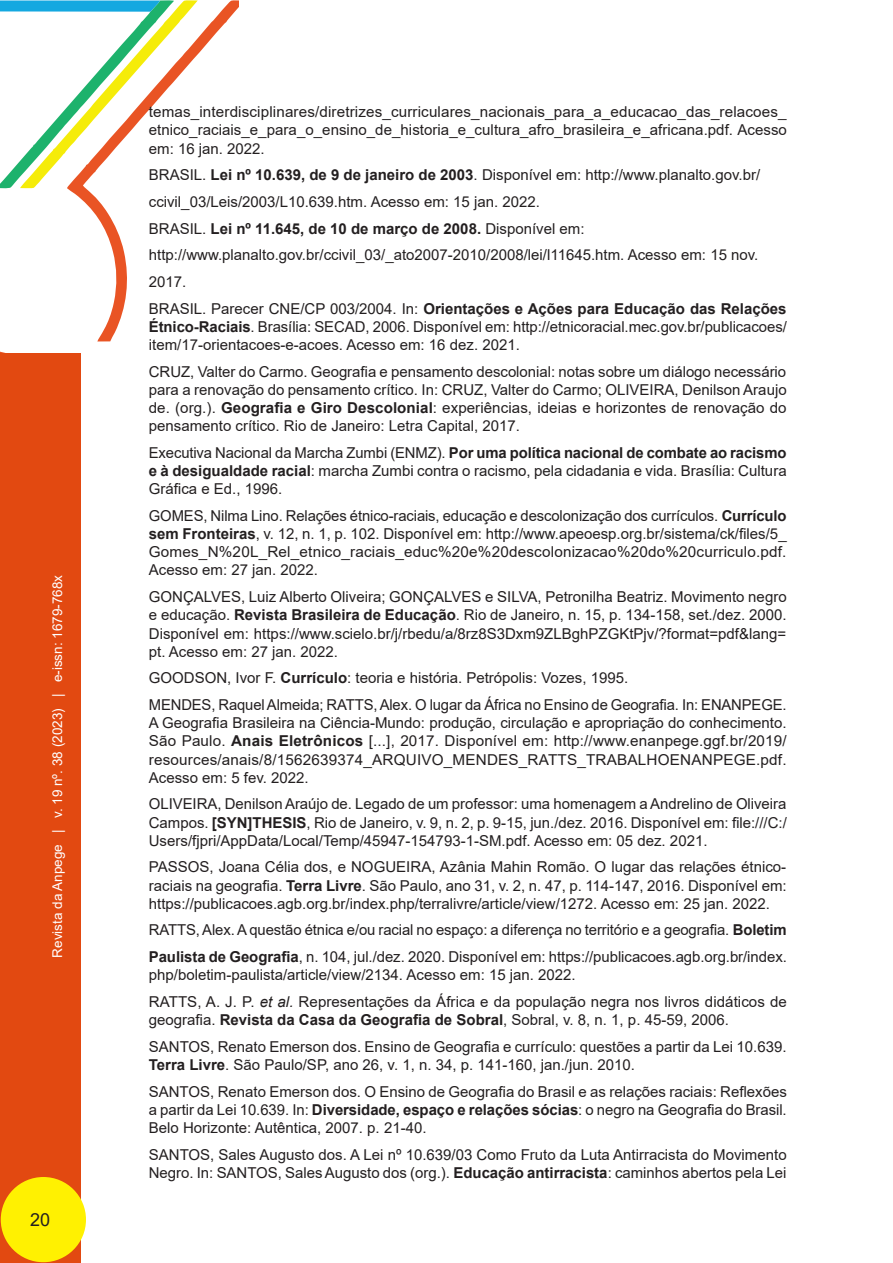
<style>
.page{position:relative;width:893px;height:1263px;background:#fff}
.page>*{position:absolute;margin:0;border:0;box-sizing:border-box;transform-origin:0 0}
.t1{font:18px "Arial";color:#231f20}
._10_REFERENCIAS{font:15px/18.1px "Arial";color:#231f20;text-align:justify}
._10_REFERENCIAS-2{font:700 15px "Arial";color:#231f20}
.t2{font:13.5px "Arial";color:#fff}
.s1{font-weight:700}
.s2{font-weight:400}
.s3{font-style:italic}
</style>
<div class="page">
<svg style="left:0;top:351px;width:19px;height:3px"></svg>
<svg style="left:69px;top:0;width:170px;height:341px"></svg>
<svg style="left:0;top:0;width:198px;height:190px"></svg>
<div style="left:0;top:354px;width:80px;height:909px;background:#e24911"></div>
<div style="left:1px;top:1177px;width:85px;height:85px;background:#fff101;border-radius:50%"></div>
<p class="t2" style="left:48px;top:957px;width:384px;rotate:-90deg">Revista da Anpege | v. 19 nº. 38 (2023) | e-issn: 1679-768x</p>
<p class="t1" style="left:30px;top:1207px;width:22px">20</p>
<p class="_10_REFERENCIAS" style="left:149px;top:103px;width:640px">temas_interdisciplinares/diretrizes_curriculares_nacionais_para_a_educacao_das_relacoes_ etnico_raciais_e_para_o_ensino_de_historia_e_cultura_afro_brasileira_e_africana.pdf. Acesso em: 16 jan. 2022.</p>
<p class="_10_REFERENCIAS" style="left:149px;top:166px;width:613px">BRASIL. <span class="s1">Lei nº 10.639, de 9 de janeiro de 2003</span>. Disponível em: http://www.planalto.gov.br/</p>
<p class="_10_REFERENCIAS" style="left:149px;top:192px;width:393px">ccivil_03/Leis/2003/L10.639.htm. Acesso em: 15 jan. 2022.</p>
<p class="_10_REFERENCIAS-2" style="left:149px;top:218px;width:437px"><span class="s2">BRASIL.</span> Lei nº 11.645, de 10 de março de 2008. <span class="s2">Disponível em:</span></p>
<p class="_10_REFERENCIAS" style="left:149px;top:246px;width:611px">http://www.planalto.gov.br/ccivil_03/_ato2007-2010/2008/lei/l11645.htm. Acesso em: 15 nov.</p>
<p class="_10_REFERENCIAS" style="left:149px;top:273px;width:39px">2017.</p>
<p class="_10_REFERENCIAS" style="left:149px;top:299px;width:640px">BRASIL. Parecer CNE/CP 003/2004. In: <span class="s1">Orientações e Ações para Educação das Relações Étnico-Raciais</span>. Brasília: SECAD, 2006. Disponível em: http://etnicoracial.mec.gov.br/publicacoes/ item/17-orientacoes-e-acoes. Acesso em: 16 dez. 2021.</p>
<p class="_10_REFERENCIAS" style="left:149px;top:362px;width:639px">CRUZ, Valter do Carmo. Geografia e pensamento descolonial: notas sobre um diálogo necessário para a renovação do pensamento crítico. In: CRUZ, Valter do Carmo; OLIVEIRA, Denilson Araujo de. (org.). <span class="s1">Geografia e Giro Descolonial</span>: experiências, ideias e horizontes de renovação do pensamento crítico. Rio de Janeiro: Letra Capital, 2017.</p>
<p class="_10_REFERENCIAS" style="left:149px;top:443px;width:639px">Executiva Nacional da Marcha Zumbi (ENMZ). <span class="s1">Por uma política nacional de combate ao racismo e à desigualdade racial</span>: marcha Zumbi contra o racismo, pela cidadania e vida. Brasília: Cultura Gráfica e Ed., 1996.</p>
<p class="_10_REFERENCIAS" style="left:149px;top:506px;width:639px">GOMES, Nilma Lino. Relações étnico-raciais, educação e descolonização dos currículos. <span class="s1">Currículo sem Fronteiras</span>, v. 12, n. 1, p. 102. Disponível em: http://www.apeoesp.org.br/sistema/ck/files/5_ Gomes_N%20L_Rel_etnico_raciais_educ%20e%20descolonizacao%20do%20curriculo.pdf.<br>Acesso em: 27 jan. 2022.</p>
<p class="_10_REFERENCIAS" style="left:149px;top:588px;width:639px">GONÇALVES, Luiz Alberto Oliveira; GONÇALVES e SILVA, Petronilha Beatriz. Movimento negro e educação. <span class="s1">Revista Brasileira de Educação</span>. Rio de Janeiro, n. 15, p. 134-158, set./dez. 2000.<br>Disponível em: https://www.scielo.br/j/rbedu/a/8rz8S3Dxm9ZLBghPZGKtPjv/?format=pdf&amp;lang= pt. Acesso em: 27 jan. 2022.</p>
<p class="_10_REFERENCIAS" style="left:149px;top:669px;width:481px">GOODSON, Ivor F. <span class="s1">Currículo</span>: teoria e história. Petrópolis: Vozes, 1995.</p>
<p class="_10_REFERENCIAS" style="left:149px;top:696px;width:639px">MENDES, Raquel Almeida; RATTS, Alex. O lugar da África no Ensino de Geografia. In: ENANPEGE.<br>A Geografia Brasileira na Ciência-Mundo: produção, circulação e apropriação do conhecimento.<br>São Paulo. <span class="s1">Anais Eletrônicos</span> [...], 2017. Disponível em: http://www.enanpege.ggf.br/2019/ resources/anais/8/1562639374_ARQUIVO_MENDES_RATTS_TRABALHOENANPEGE.pdf.<br>Acesso em: 5 fev. 2022.</p>
<p class="_10_REFERENCIAS" style="left:149px;top:795px;width:639px">OLIVEIRA, Denilson Araújo de. Legado de um professor: uma homenagem a Andrelino de Oliveira Campos. <span class="s1">[SYN]THESIS</span>, Rio de Janeiro, v. 9, n. 2, p. 9-15, jun./dez. 2016. Disponível em: file:///C:/ Users/fjpri/AppData/Local/Temp/45947-154793-1-SM.pdf. Acesso em: 05 dez. 2021.</p>
<p class="_10_REFERENCIAS" style="left:149px;top:858px;width:639px">PASSOS, Joana Célia dos, e NOGUEIRA, Azânia Mahin Romão. O lugar das relações étnico&shy;raciais na geografia. <span class="s1">Terra Livre</span>. São Paulo, ano 31, v. 2, n. 47, p. 114-147, 2016. Disponível em: https://publicacoes.agb.org.br/index.php/terralivre/article/view/1272. Acesso em: 25 jan. 2022.</p>
<p class="_10_REFERENCIAS" style="left:149px;top:921px;width:639px">RATTS, Alex. A questão étnica e/ou racial no espaço: a diferença no território e a geografia. <span class="s1">Boletim</span></p>
<p class="_10_REFERENCIAS" style="left:149px;top:948px;width:640px"><span class="s1">Paulista de Geografia</span>, n. 104, jul./dez. 2020. Disponível em: https://publicacoes.agb.org.br/index. php/boletim-paulista/article/view/2134. Acesso em: 15 jan. 2022.</p>
<p class="_10_REFERENCIAS" style="left:149px;top:992px;width:640px">RATTS, A. J. P. <span class="s3">et al.</span> Representações da África e da população negra nos livros didáticos de geografia. <span class="s1">Revista da Casa da Geografia de Sobral</span>, Sobral, v. 8, n. 1, p. 45-59, 2006.</p>
<p class="_10_REFERENCIAS" style="left:149px;top:1037px;width:639px">SANTOS, Renato Emerson dos. Ensino de Geografia e currículo: questões a partir da Lei 10.639.<br><span class="s1">Terra Livre</span>. São Paulo/SP, ano 26, v. 1, n. 34, p. 141-160, jan./jun. 2010.</p>
<p class="_10_REFERENCIAS" style="left:149px;top:1082px;width:639px">SANTOS, Renato Emerson dos. O Ensino de Geografia do Brasil e as relações raciais: Reflexões a partir da Lei 10.639. In: <span class="s1">Diversidade, espaço e relações sócias</span>: o negro na Geografia do Brasil.<br>Belo Horizonte: Autêntica, 2007. p. 21-40.</p>
<p class="_10_REFERENCIAS" style="left:149px;top:1145px;width:639px">SANTOS, Sales Augusto dos. A Lei nº 10.639/03 Como Fruto da Luta Antirracista do Movimento<br>Negro. In: SANTOS, Sales Augusto dos (org.). <span class="s1">Educação antirracista</span>: caminhos abertos pela Lei</p>
</div>
